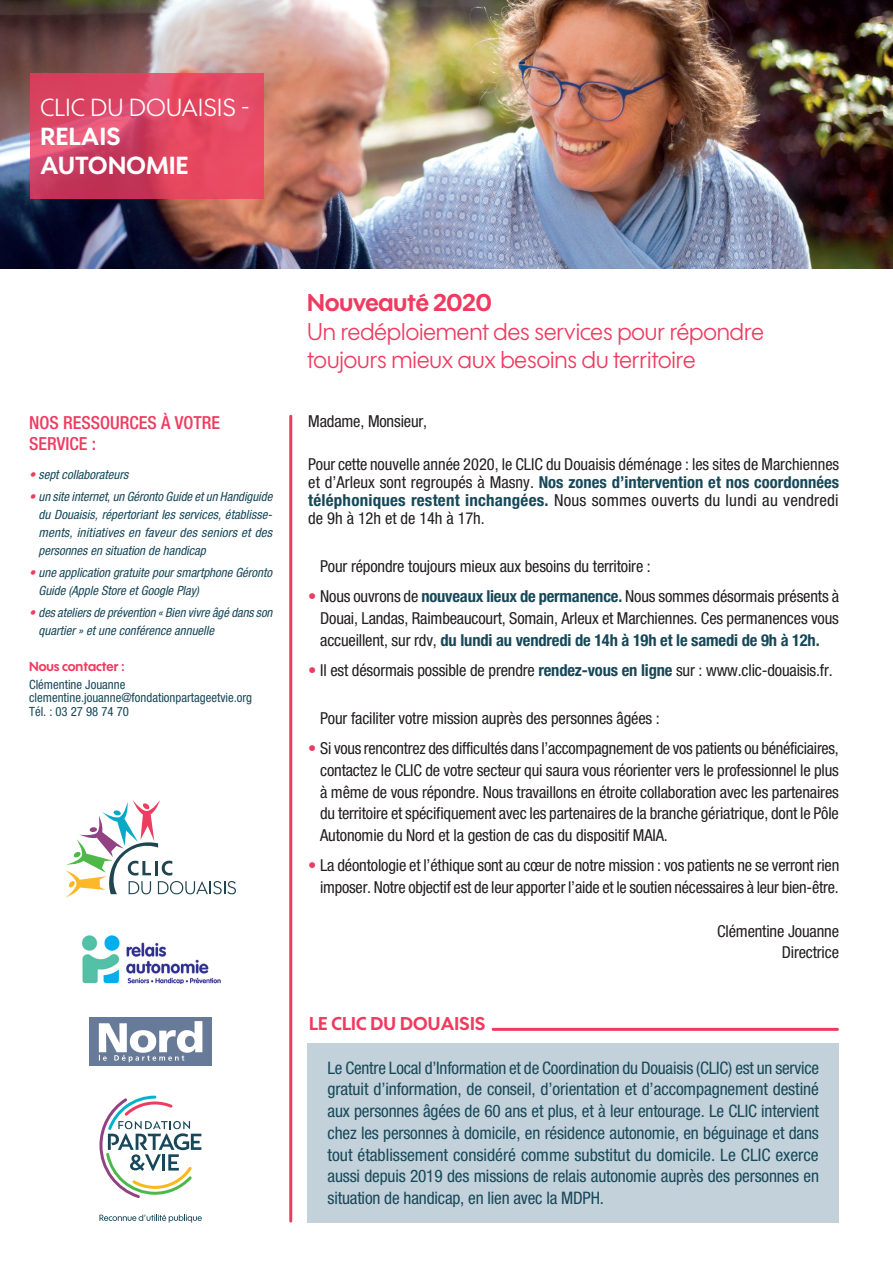
<style>
.page{position:relative;width:893px;height:1263px;background:#fff}
.page>*{position:absolute;margin:0;border:0;box-sizing:border-box;transform-origin:0 0}
.t1{font:24px/28.8px "Wes FY";letter-spacing:.02em;color:#fff}
.t2{font:23.55px/28.2px "Wes FY";color:#ee3b60}
.t3{font:700 23.55px "Wes FY";color:#ee3b60}
.texte_courant{font:500 condensed 18px/21px "Helvetica Neue";color:#ee3b60}
.t4{font:700 18px "Wes FY";letter-spacing:.01em;color:#ee3b60}
.texte_courant-2{font:condensed 17.25px/21.8px "Helvetica Neue LT Std";letter-spacing:-.01em;color:#174859;text-align:justify}
.texte_courant-3{font:condensed 16.5px/21.8px "Helvetica Neue LT Std";letter-spacing:-.01em;color:#231f20;text-align:justify}
.texte_courant-4{font:italic condensed 12.75px/18px "Helvetica Neue";color:#174859}
.texte_courant-5{font:condensed 12.75px "Helvetica Neue LT Std";color:#174859}
.texte_courant-6{font:700 12.75px "Wes FY";color:#ee3b60}
.s1{font-weight:700}
.s2{color:#ee3b60}
.s3{font-weight:700;color:#174859}
.s4{color:#fff}
</style>
<div class="page">
<hr style="left:289px;top:416px;width:3px;height:805px;background:#ee3b60">
<img style="left:0;top:0;width:893px;height:268px">
<svg style="left:30px;top:73px;width:234px;height:126px;background:#db4562"></svg>
<svg style="left:99px;top:1096px;width:102px;height:102px"></svg>
<svg style="left:99px;top:1214px;width:103px;height:8px"></svg>
<svg style="left:65px;top:800px;width:171px;height:98px"></svg>
<div style="left:89px;top:1017px;width:123px;height:49px;background:#677a97"></div>
<svg style="left:99px;top:1021px;width:103px;height:41px"></svg>
<img style="left:81px;top:935px;width:140px;height:49px">
<div style="left:308px;top:1043px;width:531px;height:179px;background:#c2d1da"></div>
<hr style="left:493px;top:1028px;width:344px;height:3px;background:#ee3b60">
<p class="t1" style="left:40px;top:93px;width:210px">CLIC DU DOUAISIS -<br><span class="s1">RELAIS<br>AUTONOMIE</span></p>
<p class="texte_courant" style="left:29px;top:412px;width:192px">NOS RESSOURCES À VOTRE<br>SERVICE :</p>
<p class="texte_courant-4" style="left:29px;top:465px;width:101px"><span class="s2">•</span> sept collaborateurs</p>
<p class="texte_courant-4" style="left:39px;top:487px;width:235px;text-align:justify;text-indent:-9px"><span class="s2">•</span> un site internet, un Géronto Guide et un Handiguide du Douaisis, répertoriant les services, établisse&shy;ments, initiatives en faveur des seniors et des personnes en situation de handicap</p>
<p class="texte_courant-4" style="left:39px;top:563px;width:235px;text-indent:-9px"><span class="s2">•</span> une application gratuite pour smartphone Géronto<br>Guide (Apple Store et Google Play)</p>
<p class="texte_courant-4" style="left:39px;top:604px;width:235px;text-indent:-9px"><span class="s2">•</span> des ateliers de prévention « Bien vivre âgé dans son quartier » et une conférence annuelle</p>
<p class="texte_courant-6" style="left:29px;top:658px;width:97px">Nous contacter :</p>
<p class="texte_courant-5" style="left:29px;top:677px;width:98px">Clémentine Jouanne</p>
<p class="texte_courant-5" style="left:29px;top:690px;width:225px">clementine.jouanne@fondationpartageetvie.org</p>
<p class="texte_courant-5" style="left:29px;top:704px;width:101px">Tél. : 03 27 98 74 70</p>
<p class="t3" style="left:307px;top:288px;width:186px">Nouveauté 2020</p>
<p class="t2" style="left:307px;top:317px;width:458px">Un redéploiement des services pour répondre toujours mieux aux besoins du territoire</p>
<p class="texte_courant-3" style="left:308px;top:410px;width:120px">Madame, Monsieur,</p>
<p class="texte_courant-3" style="left:308px;top:455px;width:532px;line-height:18px">Pour cette nouvelle année 2020, le CLIC du Douaisis déménage : les sites de Marchiennes et d’Arleux sont regroupés à Masny. <span class="s3">Nos zones d’intervention et nos coordonnées téléphoniques restent inchangées.</span> Nous sommes ouverts du lundi au vendredi de 9h à 12h et de 14h à 17h.</p>
<p class="texte_courant-3" style="left:308px;top:555px;width:344px"><span class="s4">•</span> Pour répondre toujours mieux aux besoins du territoire :</p>
<p class="texte_courant-3" style="left:320px;top:585px;width:520px;text-indent:-12px"><span class="s2">•</span> Nous ouvrons de <span class="s3">nouveaux lieux de permanence.</span> Nous sommes désormais présents à Douai, Landas, Raimbeaucourt, Somain, Arleux et Marchiennes. Ces permanences vous accueillent, sur rdv, <span class="s3">du lundi au vendredi de 14h à 19h et le samedi de 9h à 12h.</span></p>
<p class="texte_courant-3" style="left:308px;top:659px;width:526px"><span class="s2">•</span> Il est désormais possible de prendre <span class="s3">rendez-vous en ligne</span> sur : www.clic-douaisis.fr.</p>
<p class="texte_courant-3" style="left:308px;top:707px;width:353px"><span class="s4">•</span> Pour faciliter votre mission auprès des personnes âgées :</p>
<p class="texte_courant-3" style="left:320px;top:737px;width:520px;text-indent:-12px"><span class="s2">•</span> Si vous rencontrez des difficultés dans l’accompagnement de vos patients ou bénéficiaires, contactez le CLIC de votre secteur qui saura vous réorienter vers le professionnel le plus à même de vous répondre. Nous travaillons en étroite collaboration avec les partenaires du territoire et spécifiquement avec les partenaires de la branche gériatrique, dont le Pôle Autonomie du Nord et la gestion de cas du dispositif MAIA.</p>
<p class="texte_courant-3" style="left:308px;top:854px;width:533px;text-align:right"><span class="s2">•</span> La déontologie et l’éthique sont au cœur de notre mission : vos patients ne se verront rien imposer. Notre objectif est de leur apporter l’aide et le soutien nécessaires à leur bien-être.</p>
<p class="texte_courant-3" style="left:717px;top:920px;width:123px">Clémentine Jouanne</p>
<p class="texte_courant-3" style="left:782px;top:941px;width:59px">Directrice</p>
<p class="t4" style="left:309px;top:1012px;width:178px">LE CLIC DU DOUAISIS</p>
<p class="texte_courant-2" style="left:328px;top:1056px;width:493px">Le Centre Local d’Information et de Coordination du Douaisis (CLIC) est un service gratuit d’information, de conseil, d’orientation et d’accompagnement destiné aux personnes âgées de 60 ans et plus, et à leur entourage. Le CLIC intervient chez les personnes à domicile, en résidence autonomie, en béguinage et dans tout établissement considéré comme substitut du domicile. Le CLIC exerce aussi depuis 2019 des missions de relais autonomie auprès des personnes en situation de handicap, en lien avec la MDPH.</p>
</div>
